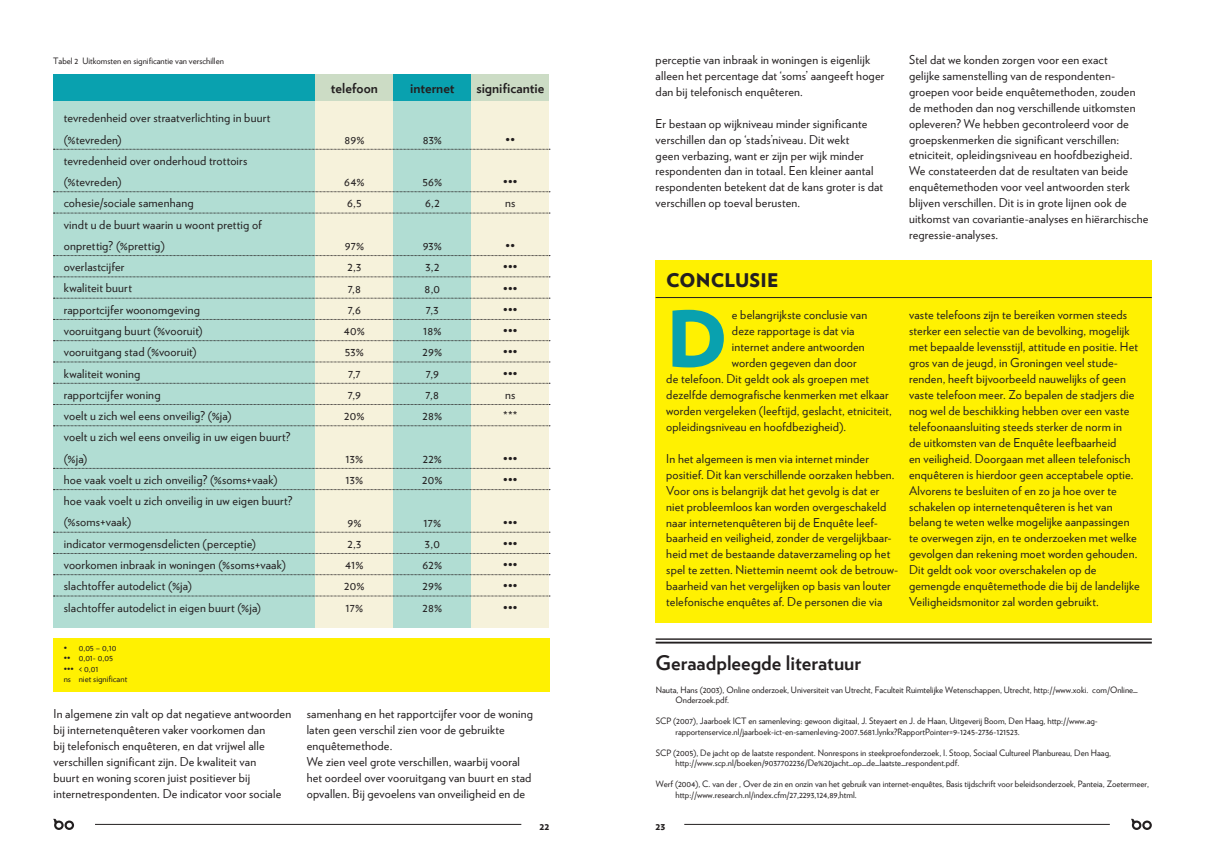
<style>
.page{position:relative;width:1205px;height:851px;background:#fff}
.page>*{position:absolute;margin:0;border:0;box-sizing:border-box;transform-origin:0 0}
.t1{font:900 77.5px "Verlag";color:#09a1af}
.t2{font:700 20px "Verlag";color:#231f20}
.t3{font:900 18.75px "Verlag";letter-spacing:.005em;color:#231f20}
.t4{font:700 13.75px "Verlag";color:#231f20}
.t5{font:12.25px/16px "Verlag";letter-spacing:.015em;color:#231f20}
.t6{font:900 10px "Verlag";color:#231f20}
.t7{font:8.75px/10.5px "Verlag";color:#231f20}
</style>
<div class="page">
<div style="left:53px;top:638px;width:496px;height:53px;background:#fff101"></div>
<div style="left:53px;top:101px;width:262px;height:526px;background:#b1ddd3"></div>
<div style="left:393px;top:101px;width:78px;height:526px;background:#b1ddd3"></div>
<div style="left:393px;top:74px;width:78px;height:27px;background:#09a1af"></div>
<div style="left:53px;top:74px;width:262px;height:27px;background:#09a1af"></div>
<div style="left:315px;top:101px;width:78px;height:526px;background:#f6f2db"></div>
<div style="left:471px;top:101px;width:78px;height:526px;background:#f6f2db"></div>
<div style="left:315px;top:74px;width:78px;height:27px;background:#ccdcc5"></div>
<div style="left:471px;top:74px;width:78px;height:27px;background:#ccdcc5"></div>
<svg style="left:53px;top:149px;width:497px;height:1px"></svg>
<svg style="left:53px;top:191px;width:497px;height:1px"></svg>
<svg style="left:53px;top:213px;width:497px;height:1px"></svg>
<svg style="left:53px;top:255px;width:497px;height:1px"></svg>
<svg style="left:53px;top:276px;width:497px;height:1px"></svg>
<svg style="left:53px;top:298px;width:497px;height:1px"></svg>
<svg style="left:53px;top:319px;width:497px;height:1px"></svg>
<svg style="left:53px;top:340px;width:497px;height:1px"></svg>
<svg style="left:53px;top:361px;width:497px;height:1px"></svg>
<svg style="left:53px;top:383px;width:497px;height:1px"></svg>
<svg style="left:53px;top:404px;width:497px;height:1px"></svg>
<svg style="left:53px;top:425px;width:497px;height:1px"></svg>
<svg style="left:53px;top:468px;width:497px;height:1px"></svg>
<svg style="left:53px;top:489px;width:497px;height:1px"></svg>
<svg style="left:53px;top:531px;width:497px;height:1px"></svg>
<svg style="left:53px;top:553px;width:497px;height:1px"></svg>
<svg style="left:53px;top:574px;width:497px;height:1px"></svg>
<svg style="left:53px;top:595px;width:497px;height:1px"></svg>
<div style="left:656px;top:298px;width:496px;height:324px;background:#fff101"></div>
<div style="left:656px;top:260px;width:496px;height:38px;background:#fff101"></div>
<hr style="left:656px;top:297px;width:496px;height:1px;background:#231f20">
<hr style="left:656px;top:638px;width:496px;height:1px;background:#231f20">
<hr style="left:656px;top:642px;width:496px;height:1px;background:#231f20">
<hr style="left:95px;top:824px;width:426px;height:1px;background:#231f20">
<svg style="left:53px;top:818px;width:21px;height:11px"></svg>
<hr style="left:684px;top:824px;width:426px;height:1px;background:#231f20">
<svg style="left:1131px;top:818px;width:21px;height:11px"></svg>
<p class="t7" style="left:53px;top:55px;width:172px">Tabel 2 Uitkomsten en significantie van verschillen</p>
<p class="t5" style="left:64px;top:107px;width:230px;line-height:21.2px">tevredenheid over straatverlichting in buurt (%tevreden)<br>tevredenheid over onderhoud trottoirs (%tevreden)<br>cohesie/sociale samenhang<br>vindt u de buurt waarin u woont prettig of onprettig? (%prettig)<br>overlastcijfer<br>kwaliteit buurt<br>rapportcijfer woonomgeving<br>vooruitgang buurt (%vooruit)<br>vooruitgang stad (%vooruit)<br>kwaliteit woning<br>rapportcijfer woning<br>voelt u zich wel eens onveilig? (%ja)<br>voelt u zich wel eens onveilig in uw eigen buurt? (%ja)<br>hoe vaak voelt u zich onveilig? (%soms+vaak) hoe vaak voelt u zich onveilig in uw eigen buurt? (%soms+vaak)<br>indicator vermogensdelicten (perceptie) voorkomen inbraak in woningen (%soms+vaak) slachtoffer autodelict (%ja)<br>slachtoffer autodelict in eigen buurt (%ja)</p>
<p class="t7" style="left:79px;top:641px;width:50px">0,05 – 0,10<br>0,01- 0,05<br>&lt; 0,01<br>niet significant</p>
<p class="t7" style="left:64px;top:641px;width:5px">•</p>
<p class="t7" style="left:64px;top:652px;width:8px">••</p>
<p class="t7" style="left:64px;top:662px;width:11px">••• ns</p>
<p class="t4" style="left:331px;top:77px;width:48px">telefoon</p>
<p class="t4" style="left:476px;top:77px;width:69px">significantie</p>
<p class="t4" style="left:410px;top:77px;width:46px">internet</p>
<p class="t5" style="left:344px;top:130px;width:22px">89%</p>
<p class="t5" style="left:344px;top:170px;width:22px;line-height:21.2px">64%<br>6,5</p>
<p class="t5" style="left:344px;top:234px;width:23px;line-height:21.2px;text-align:center">97%<br>2,3<br>7,8<br>7,6<br>40%<br>53%<br>7,7<br>7,9<br>20%</p>
<p class="t5" style="left:345px;top:447px;width:19px;line-height:21.2px">13%<br>13%</p>
<p class="t5" style="left:344px;top:510px;width:22px;line-height:21.2px">9%<br>2,3<br>41%<br>20%<br>17%</p>
<p class="t5" style="left:423px;top:130px;width:21px">83%</p>
<p class="t5" style="left:422px;top:170px;width:21px;line-height:21.2px">56%<br>6,2</p>
<p class="t5" style="left:422px;top:234px;width:21px;line-height:21.2px">93%<br>3,2<br>8,0<br>7,3<br>18%<br>29%<br>7,9<br>7,8<br>28%</p>
<p class="t5" style="left:422px;top:447px;width:22px;line-height:21.2px">22%<br>20%</p>
<p class="t5" style="left:422px;top:510px;width:21px;line-height:21.2px">17%<br>3,0<br>62%<br>29%<br>28%</p>
<p class="t5" style="left:505px;top:130px;width:11px">••</p>
<p class="t5" style="left:503px;top:170px;width:16px;line-height:21.2px">••• ns</p>
<p class="t5" style="left:505px;top:237px;width:11px">••</p>
<p class="t5" style="left:503px;top:258px;width:16px">•••</p>
<p class="t5" style="left:503px;top:279px;width:16px">•••</p>
<p class="t5" style="left:503px;top:301px;width:16px">•••</p>
<p class="t5" style="left:503px;top:322px;width:16px">•••</p>
<p class="t5" style="left:503px;top:343px;width:16px">•••</p>
<p class="t5" style="left:503px;top:362px;width:16px;line-height:21.2px">••• ns ***</p>
<p class="t5" style="left:503px;top:449px;width:16px">•••</p>
<p class="t5" style="left:503px;top:471px;width:16px">•••</p>
<p class="t5" style="left:503px;top:513px;width:16px">•••</p>
<p class="t5" style="left:503px;top:534px;width:16px">•••</p>
<p class="t5" style="left:503px;top:556px;width:16px">•••</p>
<p class="t5" style="left:503px;top:577px;width:16px">•••</p>
<p class="t5" style="left:503px;top:598px;width:16px">•••</p>
<p class="t5" style="left:53px;top:704px;width:239px">In algemene zin valt op dat negatieve antwoorden bij internetenquêteren vaker voorkomen dan<br>bij telefonisch enquêteren, en dat vrijwel alle verschillen significant zijn. De kwaliteit van<br>buurt en woning scoren juist positiever bij internetrespondenten. De indicator voor sociale</p>
<p class="t5" style="left:307px;top:704px;width:228px">samenhang en het rapportcijfer voor de woning laten geen verschil zien voor de gebruikte enquêtemethode.<br>We zien veel grote verschillen, waarbij vooral het oordeel over vooruitgang van buurt en stad opvallen. Bij gevoelens van onveiligheid en de</p>
<p class="t5" style="left:656px;top:51px;width:230px">perceptie van inbraak in woningen is eigenlijk alleen het percentage dat ‘soms’ aangeeft hoger dan bij telefonisch enquêteren.</p>
<p class="t5" style="left:656px;top:114px;width:229px">Er bestaan op wijkniveau minder significante verschillen dan op ‘stads’niveau. Dit wekt<br>geen verbazing, want er zijn per wijk minder respondenten dan in totaal. Een kleiner aantal respondenten betekent dat de kans groter is dat verschillen op toeval berusten.</p>
<p class="t5" style="left:909px;top:51px;width:241px">Stel dat we konden zorgen voor een exact<br>gelijke samenstelling van de respondenten&shy;groepen voor beide enquêtemethoden, zouden de methoden dan nog verschillende uitkomsten opleveren? We hebben gecontroleerd voor de groepskenmerken die significant verschillen: etniciteit, opleidingsniveau en hoofdbezigheid.<br>We constateerden dat de resultaten van beide enquêtemethoden voor veel antwoorden sterk blijven verschillen. Dit is in grote lijnen ook de uitkomst van covariantie-analyses en hiërarchische regressie-analyses.</p>
<h3 class="t3" style="left:666px;top:265px;width:114px">CONCLUSI E</h3>
<h1 class="t1" style="left:666px;top:275px;width:53px">D</h1>
<p class="t5" style="left:732px;top:306px;width:137px">e belangrijkste conclusie van</p>
<p class="t5" style="left:732px;top:322px;width:124px">deze rapportage is dat via</p>
<p class="t5" style="left:732px;top:338px;width:134px">internet andere antwoorden</p>
<p class="t5" style="left:732px;top:354px;width:126px">worden gegeven dan door</p>
<p class="t5" style="left:666px;top:370px;width:204px">de telefoon. Dit geldt ook als groepen met</p>
<p class="t5" style="left:666px;top:386px;width:224px">dezelfde demografische kenmerken met elkaar</p>
<p class="t5" style="left:666px;top:402px;width:227px">worden vergeleken (leeftijd, geslacht, etniciteit,</p>
<p class="t5" style="left:666px;top:417px;width:181px">opleidingsniveau en hoofdbezigheid).</p>
<p class="t5" style="left:666px;top:449px;width:234px">In het algemeen is men via internet minder positief. Dit kan verschillende oorzaken hebben.<br>Voor ons is belangrijk dat het gevolg is dat er niet probleemloos kan worden overgeschakeld naar internetenquêteren bij de Enquête leef&shy;baarheid en veiligheid, zonder de vergelijkbaar&shy;heid met de bestaande dataverzameling op het spel te zetten. Niettemin neemt ook de betrouw&shy;baarheid van het vergelijken op basis van louter telefonische enquêtes af. De personen die via</p>
<p class="t5" style="left:909px;top:306px;width:232px">vaste telefoons zijn te bereiken vormen steeds sterker een selectie van de bevolking, mogelijk met bepaalde levensstijl, attitude en positie. Het gros van de jeugd, in Groningen veel stude&shy;renden, heeft bijvoorbeeld nauwelijks of geen vaste telefoon meer. Zo bepalen de stadjers die nog wel de beschikking hebben over een vaste telefoonaansluiting steeds sterker de norm in<br>de uitkomsten van de Enquête leefbaarheid<br>en veiligheid. Doorgaan met alleen telefonisch enquêteren is hierdoor geen acceptabele optie.<br>Alvorens te besluiten of en zo ja hoe over te schakelen op internetenquêteren is het van belang te weten welke mogelijke aanpassingen te overwegen zijn, en te onderzoeken met welke gevolgen dan rekening moet worden gehouden.<br>Dit geldt ook voor overschakelen op de gemengde enquêtemethode die bij de landelijke Veiligheidsmonitor zal worden gebruikt.</p>
<h2 class="t2" style="left:656px;top:647px;width:207px">Geraadpleegde literatuur</h2>
<p class="t7" style="left:675px;top:683px;width:464px;text-indent:-20px">Nauta, Hans (2003), Online onderzoek, Universiteit van Utrecht, Faculteit Ruimtelijke Wetenschappen, Utrecht, http://www.xoki. com/Online_<br>Onderzoek.pdf.</p>
<p class="t7" style="left:675px;top:715px;width:424px;text-indent:-20px">SCP (2007), Jaarboek ICT en samenleving: gewoon digitaal, J. Steyaert en J. de Haan, Uitgeverij Boom, Den Haag, http://www.ag&shy;rapportenservice.nl/jaarboek-ict-en-samenleving-2007.5681.lynkx?RapportPointer=9-1245-2736-121523.</p>
<p class="t7" style="left:675px;top:746px;width:437px;text-indent:-20px">SCP (2005), De jacht op de laatste respondent. Nonrespons in steekproefonderzoek, I. Stoop, Sociaal Cultureel Planbureau, Den Haag, http://www.scp.nl/boeken/9037702236/De%20jacht_op_de_laatste_respondent.pdf.</p>
<p class="t7" style="left:675px;top:778px;width:475px;text-indent:-20px">Werf (2004), C. van der , Over de zin en onzin van het gebruik van internet-enquêtes, Basis tijdschrift voor beleidsonderzoek, Panteia, Zoetermeer, http://www.research.nl/index.cfm/27,2293,124,89,html.</p>
<p class="t6" style="left:539px;top:817px;width:11px">22</p>
<p class="t6" style="left:656px;top:817px;width:11px">23</p>
</div>
